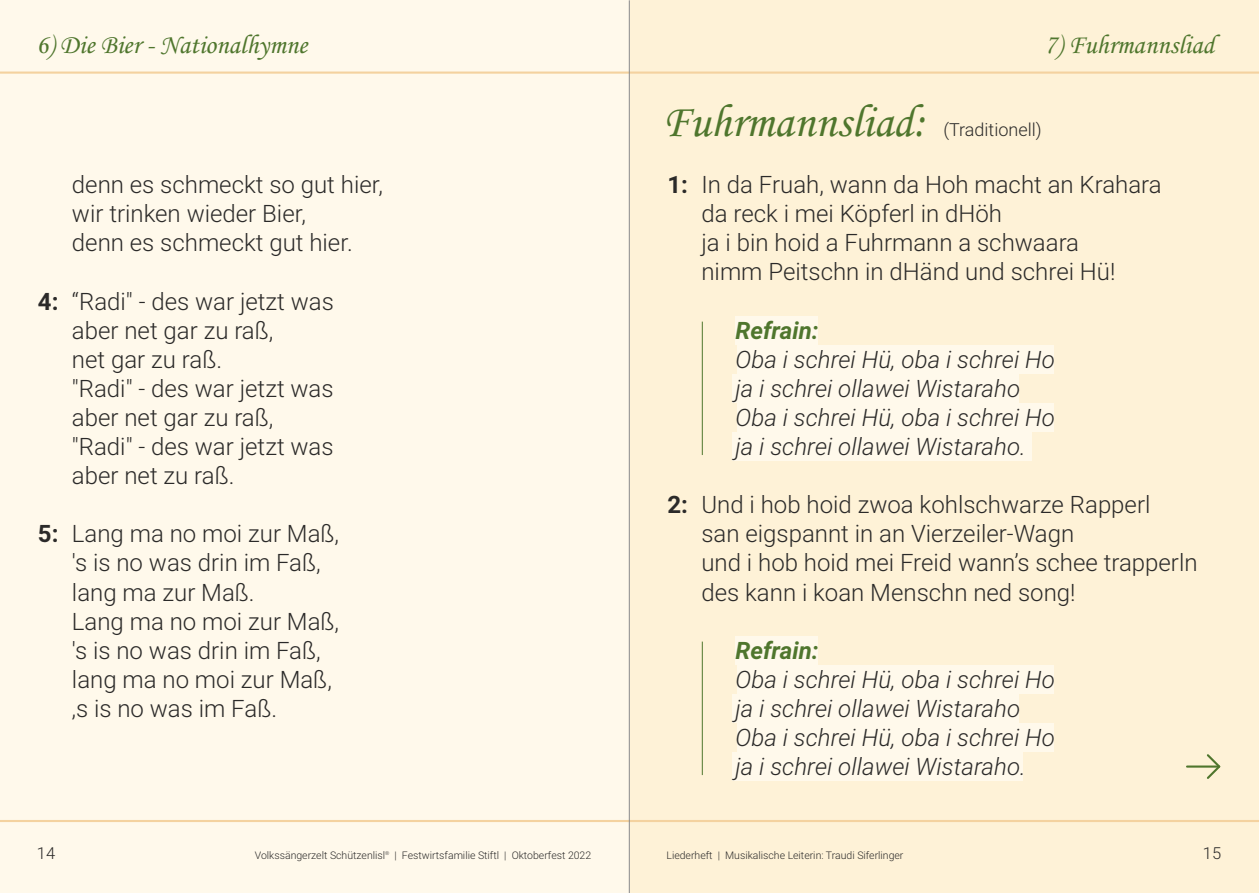
<style>
.page{position:relative;width:1259px;height:893px;background:#fff}
.page>*{position:absolute;margin:0;border:0;box-sizing:border-box;transform-origin:0 0}
.t1{font:46.5px "Monotype Corsiva";color:#4f762d}
.t2{font:27px "Monotype Corsiva";color:#4f762d}
.t3{font:300 24px/29.1px "Roboto";color:#2b2a29}
.t4{font:italic 300 24px/29.1px "Roboto";color:#2b2a29}
.t5{font:italic 700 24px "Roboto";color:#4f762d}
.t6{font:300 18px "Roboto";color:#2b2a29}
.t7{font:300 16.5px "Roboto";color:#2b2a29}
.t8{font:300 10.5px "Roboto";color:#2b2a29}
.s1{font-weight:700}
</style>
<div class="page">
<div style="left:629px;top:0;width:630px;height:893px;background:#fef2d7"></div>
<div style="left:0;top:0;width:629px;height:893px;background:#fff9eb"></div>
<hr style="left:629px;top:72px;width:630px;height:2px;background:#f4d29f">
<hr style="left:0;top:72px;width:629px;height:2px;background:#f4d29f">
<hr style="left:627px;top:820px;width:632px;height:2px;background:#f4d29f">
<hr style="left:0;top:820px;width:629px;height:2px;background:#f4d29f">
<hr style="left:629px;top:0;width:1px;height:893px;background:#898989">
<div style="left:735px;top:316px;width:83px;height:29px;background:#fff9eb"></div>
<div style="left:737px;top:345px;width:316px;height:29px;background:#fff9eb"></div>
<div style="left:732px;top:374px;width:287px;height:29px;background:#fff9eb"></div>
<div style="left:737px;top:403px;width:316px;height:29px;background:#fff9eb"></div>
<div style="left:732px;top:432px;width:299px;height:29px;background:#fff9eb"></div>
<div style="left:735px;top:636px;width:83px;height:29px;background:#fff9eb"></div>
<div style="left:737px;top:665px;width:316px;height:29px;background:#fff9eb"></div>
<div style="left:732px;top:694px;width:287px;height:29px;background:#fff9eb"></div>
<div style="left:737px;top:723px;width:316px;height:29px;background:#fff9eb"></div>
<div style="left:732px;top:752px;width:290px;height:29px;background:#fff9eb"></div>
<svg style="left:1207px;top:754px;width:14px;height:25px"></svg>
<hr style="left:1187px;top:765px;width:32px;height:3px;background:#4f762d">
<hr style="left:702px;top:322px;width:1px;height:133px;background:#4f762d">
<hr style="left:702px;top:642px;width:1px;height:133px;background:#4f762d">
<p class="t2" style="left:36px;top:34px;width:273px">6) Die Bier - Nationalhymne</p>
<p class="t2" style="left:1044px;top:34px;width:171px">7) Fuhrmannsliad</p>
<p class="t3" style="left:72px;top:173px;width:312px">denn es schmeckt so gut hier, wir trinken wieder Bier,<br>denn es schmeckt gut hier.</p>
<p class="t3" style="left:72px;top:289px;width:263px;text-indent:-34px"><span class="s1">4:</span> “Radi" - des war jetzt was aber net gar zu raß,<br>net gar zu raß.<br>"Radi" - des war jetzt was aber net gar zu raß, "Radi" - des war jetzt was aber net zu raß.</p>
<p class="t3" style="left:72px;top:522px;width:269px;text-indent:-34px"><span class="s1">5:</span> Lang ma no moi zur Maß, 's is no was drin im Faß, lang ma zur Maß.<br>Lang ma no moi zur Maß, 's is no was drin im Faß, lang ma no moi zur Maß, ‚s is no was im Faß.</p>
<h1 class="t1" style="left:662px;top:104px;width:265px">Fuhrmannsliad:</h1>
<p class="t6" style="left:943px;top:122px;width:100px">(Traditionell)</p>
<p class="t3" style="left:701px;top:173px;width:462px;text-indent:-34px"><span class="s1">1:</span> In da Fruah, wann da Hoh macht an Krahara da reck i mei Köpferl in dHöh<br>ja i bin hoid a Fuhrmann a schwaara<br>nimm Peitschn in dHänd und schrei Hü!</p>
<p class="t5" style="left:735px;top:321px;width:85px">Refrain:</p>
<p class="t4" style="left:735px;top:347px;width:321px">Oba i schrei Hü, oba i schrei Ho ja i schrei ollawei Wistaraho<br>Oba i schrei Hü, oba i schrei Ho ja i schrei ollawei Wistaraho.</p>
<p class="t3" style="left:701px;top:493px;width:498px;text-indent:-34px"><span class="s1">2:</span> Und i hob hoid zwoa kohlschwarze Rapperl<br>san eigspannt in an Vierzeiler-Wagn<br>und i hob hoid mei Freid wann’s schee trapperln des kann i koan Menschn ned song!</p>
<p class="t5" style="left:735px;top:641px;width:85px">Refrain:</p>
<p class="t4" style="left:735px;top:667px;width:321px">Oba i schrei Hü, oba i schrei Ho ja i schrei ollawei Wistaraho<br>Oba i schrei Hü, oba i schrei Ho ja i schrei ollawei Wistaraho.</p>
<p class="t7" style="left:37px;top:847px;width:20px">14</p>
<p class="t8" style="left:255px;top:851px;width:338px">Volkssängerzelt Schützenlisl<sup>®</sup> | Festwirtsfamilie Stiftl | Oktoberfest 2022</p>
<p class="t7" style="left:1202px;top:847px;width:20px">15</p>
<p class="t8" style="left:666px;top:851px;width:238px">Liederheft | Musikalische Leiterin: Traudi Siferlinger</p>
</div>
